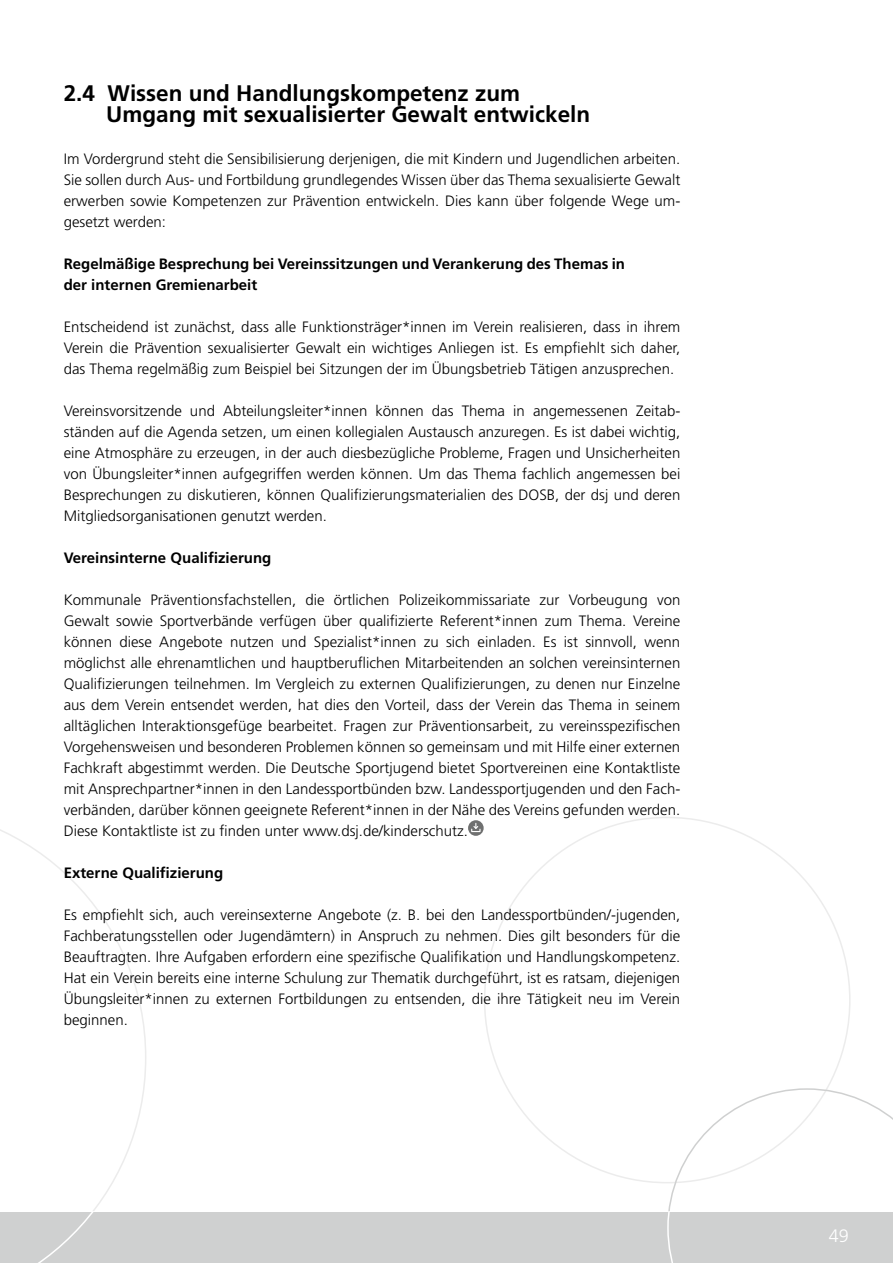
<style>
.page{position:relative;width:893px;height:1263px;background:#fff}
.page>*{position:absolute;margin:0;border:0;box-sizing:border-box;transform-origin:0 0}
.t1{font:700 22.5px/21px "Frutiger";color:#000}
.t2{font:300 18px "Frutiger";color:#fff}
.t3{font:300 15px/21px "Frutiger";color:#000;text-align:justify}
.t4{font:700 15px/21px "Frutiger";color:#000}
</style>
<div class="page">
<svg style="left:0;top:829px;width:146px;height:382px"></svg>
<div style="left:0;top:1212px;width:893px;height:51px;background:#cfd0d0"></div>
<svg style="left:38px;top:1212px;width:55px;height:51px"></svg>
<svg style="left:667px;top:1088px;width:226px;height:175px"></svg>
<svg style="left:468px;top:820px;width:16px;height:16px"></svg>
<div style="left:471px;top:828px;width:10px;height:4px;border:1px solid #fff"></div>
<svg style="left:472px;top:823px;width:7px;height:7px"></svg>
<h1 class="t1" style="left:106px;top:82px;width:485px;text-indent:-43px">2.4 Wissen und Handlungskompetenz zum<br>Umgang mit sexualisierter Gewalt entwickeln</h1>
<p class="t3" style="left:64px;top:148px;width:618px">Im Vordergrund steht die Sensibilisierung derjenigen, die mit Kindern und Jugendlichen arbeiten.<br>Sie sollen durch Aus- und Fortbildung grundlegendes Wissen über das Thema sexualisierte Gewalt erwerben sowie Kompetenzen zur Prävention entwickeln. Dies kann über folgende Wege um&shy;gesetzt werden:</p>
<p class="t4" style="left:64px;top:253px;width:563px">Regelmäßige Besprechung bei Vereinssitzungen und Verankerung des Themas in der internen Gremienarbeit</p>
<p class="t3" style="left:64px;top:316px;width:618px">Entscheidend ist zunächst, dass alle Funktionsträger*innen im Verein realisieren, dass in ihrem Verein die Prävention sexualisierter Gewalt ein wichtiges Anliegen ist. Es empfiehlt sich daher, das Thema regelmäßig zum Beispiel bei Sitzungen der im Übungsbetrieb Tätigen anzusprechen.</p>
<p class="t3" style="left:64px;top:400px;width:618px">Vereinsvorsitzende und Abteilungsleiter*innen können das Thema in angemessenen Zeitab&shy;ständen auf die Agenda setzen, um einen kollegialen Austausch anzuregen. Es ist dabei wichtig, eine Atmosphäre zu erzeugen, in der auch diesbezügliche Probleme, Fragen und Unsicherheiten von Übungsleiter*innen aufgegriffen werden können. Um das Thema fachlich angemessen bei Besprechungen zu diskutieren, können Qualifizierungsmaterialien des DOSB, der dsj und deren Mitgliedsorganisationen genutzt werden.</p>
<p class="t4" style="left:64px;top:547px;width:209px">Vereinsinterne Qualifizierung</p>
<p class="t3" style="left:64px;top:589px;width:618px">Kommunale Präventionsfachstellen, die örtlichen Polizeikommissariate zur Vorbeugung von Gewalt sowie Sportverbände verfügen über qualifizierte Referent*innen zum Thema. Vereine können diese Angebote nutzen und Spezialist*innen zu sich einladen. Es ist sinnvoll, wenn möglichst alle ehrenamtlichen und hauptberuflichen Mitarbeitenden an solchen vereinsinternen Qualifizierungen teilnehmen. Im Vergleich zu externen Qualifizierungen, zu denen nur Einzelne aus dem Verein entsendet werden, hat dies den Vorteil, dass der Verein das Thema in seinem alltäglichen Interaktionsgefüge bearbeitet. Fragen zur Präventionsarbeit, zu vereinsspezifischen Vorgehensweisen und besonderen Problemen können so gemeinsam und mit Hilfe einer externen Fachkraft abgestimmt werden. Die Deutsche Sportjugend bietet Sportvereinen eine Kontaktliste mit Ansprechpartner*innen in den Landessportbünden bzw. Landessportjugenden und den Fach&shy;verbänden, darüber können geeignete Referent*innen in der Nähe des Vereins gefunden werden.<br>Diese Kontaktliste ist zu finden unter www.dsj.de/kinderschutz.</p>
<p class="t4" style="left:64px;top:862px;width:161px">Externe Qualifizierung</p>
<p class="t3" style="left:64px;top:904px;width:618px">Es empfiehlt sich, auch vereinsexterne Angebote (z. B. bei den Landessportbünden/-jugenden, Fachberatungsstellen oder Jugendämtern) in Anspruch zu nehmen. Dies gilt besonders für die Beauftragten. Ihre Aufgaben erfordern eine spezifische Qualifikation und Handlungskompetenz.<br>Hat ein Verein bereits eine interne Schulung zur Thematik durchgeführt, ist es ratsam, diejenigen Übungsleiter*innen zu externen Fortbildungen zu entsenden, die ihre Tätigkeit neu im Verein beginnen.</p>
<p class="t2" style="left:829px;top:1226px;width:22px">49</p>
</div>
